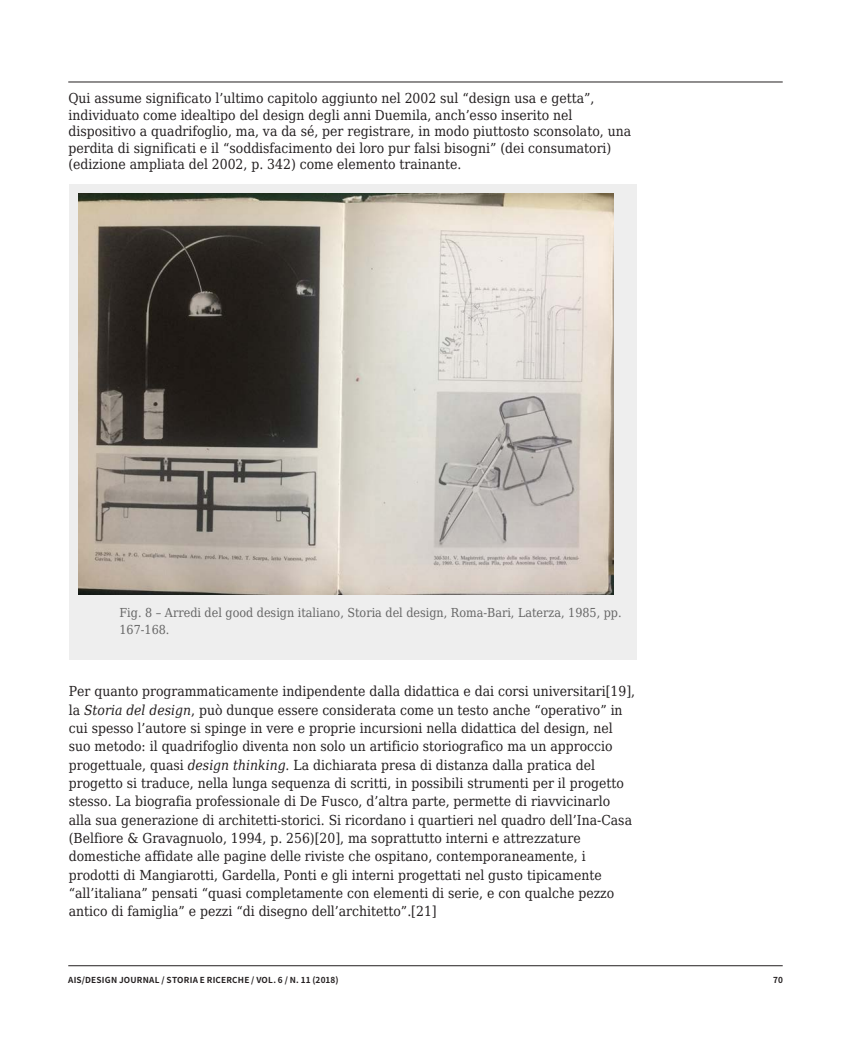
<style>
.page{position:relative;width:851px;height:1063px;background:#fff}
.page>*{position:absolute;margin:0;border:0;box-sizing:border-box;transform-origin:0 0}
.t1{font:13.8px/18.3px "DejaVu Serif Condensed";color:#231f20}
.t2{font:12.45px/16.5px "DejaVu Serif Condensed";color:#666}
.t3{font:700 8.25px "Noto Sans SC";letter-spacing:.025em;color:#231f20}
.s1{font-style:italic}
</style>
<div class="page">
<hr style="left:68px;top:82px;width:714px;height:1px;background:#231f20">
<hr style="left:68px;top:965px;width:714px;height:1px;background:#231f20">
<div style="left:69px;top:184px;width:567px;height:476px;background:#eee"></div>
<img style="left:78px;top:193px;width:535px;height:401px">
<p class="t1" style="left:68px;top:89px;width:564px;line-height:16.5px">Qui assume significato l’ultimo capitolo aggiunto nel 2002 sul “design usa e getta”, individuato come idealtipo del design degli anni Duemila, anch’esso inserito nel dispositivo a quadrifoglio, ma, va da sé, per registrare, in modo piuttosto sconsolato, una perdita di significati e il “soddisfacimento dei loro pur falsi bisogni” (dei consumatori) (edizione ampliata del 2002, p. 342) come elemento trainante.</p>
<p class="t2" style="left:119px;top:604px;width:503px">Fig. 8 – Arredi del good design italiano, Storia del design, Roma-Bari, Laterza, 1985, pp.<br>167-168.</p>
<p class="t1" style="left:69px;top:682px;width:568px">Per quanto programmaticamente indipendente dalla didattica e dai corsi universitari[19], la <span class="s1">Storia del design</span>, può dunque essere considerata come un testo anche “operativo” in cui spesso l’autore si spinge in vere e proprie incursioni nella didattica del design, nel suo metodo: il quadrifoglio diventa non solo un artificio storiografico ma un approccio progettuale, quasi <span class="s1">design thinking</span>. La dichiarata presa di distanza dalla pratica del progetto si traduce, nella lunga sequenza di scritti, in possibili strumenti per il progetto stesso. La biografia professionale di De Fusco, d’altra parte, permette di riavvicinarlo alla sua generazione di architetti-storici. Si ricordano i quartieri nel quadro dell’Ina-Casa (Belfiore &amp; Gravagnuolo, 1994, p. 256)[20], ma soprattutto interni e attrezzature domestiche affidate alle pagine delle riviste che ospitano, contemporaneamente, i prodotti di Mangiarotti, Gardella, Ponti e gli interni progettati nel gusto tipicamente “all’italiana” pensati “quasi completamente con elementi di serie, e con qualche pezzo antico di famiglia” e pezzi “di disegno dell’architetto”.[21]</p>
<p class="t3" style="left:68px;top:975px;width:272px">AIS/DESIGN JOURNAL / STORIA E RICERCHE / VOL. 6 / N. 11 (2018)</p>
<p class="t3" style="left:773px;top:975px;width:11px">70</p>
</div>
